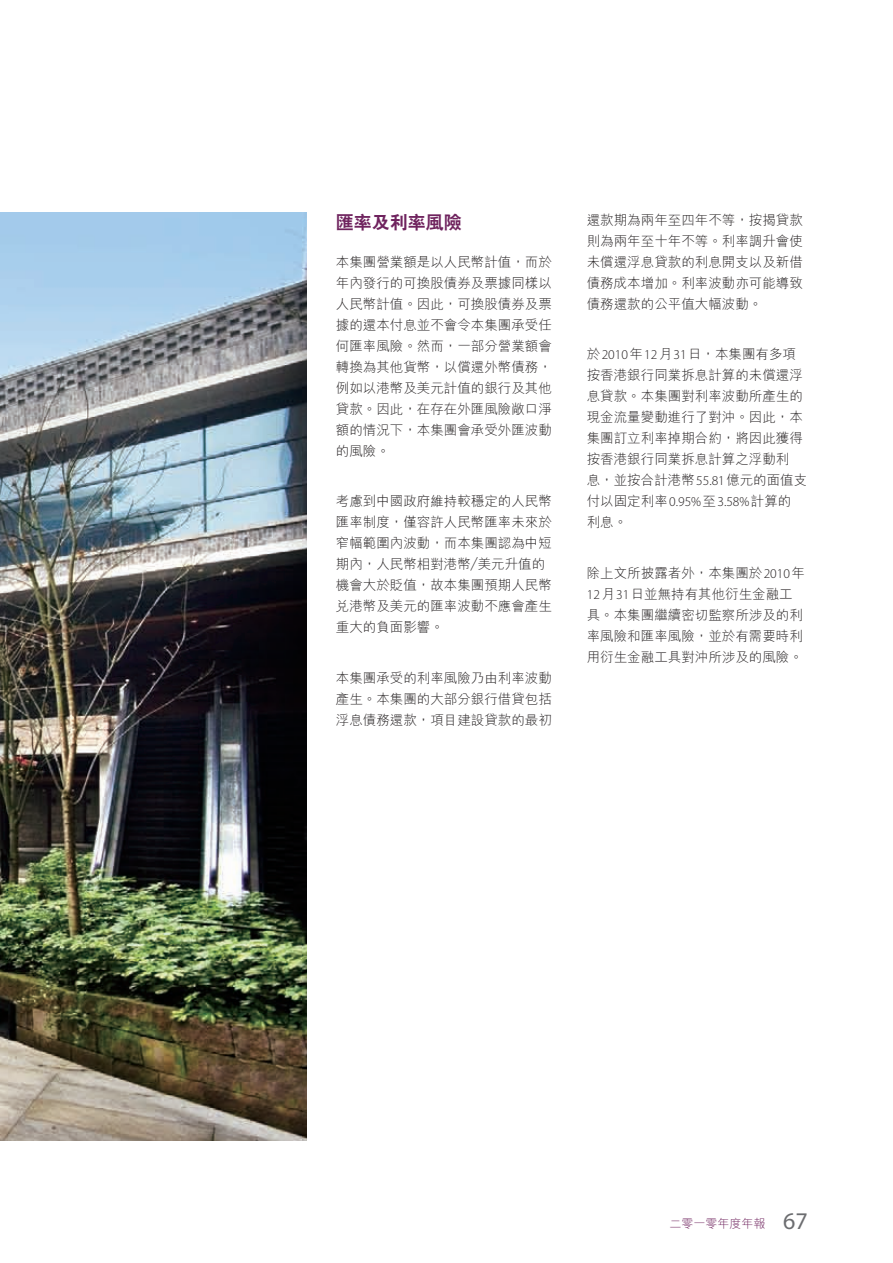
<style>
.page{position:relative;width:893px;height:1263px;background:#fff}
.page>*{position:absolute;margin:0;border:0;box-sizing:border-box;transform-origin:0 0}
.t1{font:800 18px "C Hei 2 HK";color:#6f235e}
.t2{font:300 13.5px/21px "M Hei HK";color:#231f20;text-align:justify}
.t3{font:300 12px "M Hei HK";color:#6f235e}
.s1{font-family:"Myriad Pro"}
.s2{font-family:"Myriad Pro";font-weight:400;font-size:24px;color:#6c6d70}
</style>
<div class="page">
<img style="left:0;top:213px;width:306px;height:927px">
<h1 class="t1" style="left:336px;top:210px;width:128px">匯率及利率風險</h1>
<p class="t2" style="left:336px;top:250px;width:218px">本集團營業額是以人民幣計值，而於年內發行的可換股債券及票據同樣以人民幣計值。因此，可換股債券及票據的還本付息並不會令本集團承受任何匯率風險。然而，一部分營業額會轉換為其他貨幣，以償還外幣債務，例如以港幣及美元計值的銀行及其他貸款。因此，在存在外匯風險敞口淨額的情況下，本集團會承受外匯波動的風險。</p>
<p class="t2" style="left:336px;top:490px;width:218px;text-align:left">考慮到中國政府維持較穩定的人民幣匯率制度，僅容許人民幣匯率未來於窄幅範圍內波動，而本集團認為中短期內，人民幣相對港幣／美元升值的機會大於貶值，故本集團預期人民幣兌港幣及美元的匯率波動不應會產生重大的負面影響。</p>
<p class="t2" style="left:336px;top:667px;width:218px">本集團承受的利率風險乃由利率波動產生。本集團的大部分銀行借貸包括浮息債務還款，項目建設貸款的最初</p>
<p class="t2" style="left:587px;top:209px;width:217px">還款期為兩年至四年不等，按揭貸款則為兩年至十年不等。利率調升會使未償還浮息貸款的利息開支以及新借債務成本增加。利率波動亦可能導致債務還款的公平值大幅波動。</p>
<p class="t2" style="left:587px;top:343px;width:222px;text-align:left">於<span class="s1">2010</span>年<span class="s1">12</span>月<span class="s1">31</span>日，本集團有多項按香港銀行同業拆息計算的未償還浮息貸款。本集團對利率波動所產生的現金流量變動進行了對沖。因此，本集團訂立利率掉期合約，將因此獲得按香港銀行同業拆息計算之浮動利<br>息，並按合計港幣<span class="s1">55.81</span>億元的面值支付以固定利率<span class="s1">0.95%</span>至<span class="s1">3.58%</span>計算的利息。</p>
<p class="t2" style="left:587px;top:562px;width:220px;text-align:left">除上文所披露者外，本集團於<span class="s1">2010</span>年<br><span class="s1">12</span>月<span class="s1">31</span>日並無持有其他衍生金融工具。本集團繼續密切監察所涉及的利率風險和匯率風險，並於有需要時利用衍生金融工具對沖所涉及的風險。</p>
<p class="t3" style="left:669px;top:1215px;width:140px">二零一零年度年報 <span class="s2">67</span></p>
</div>
